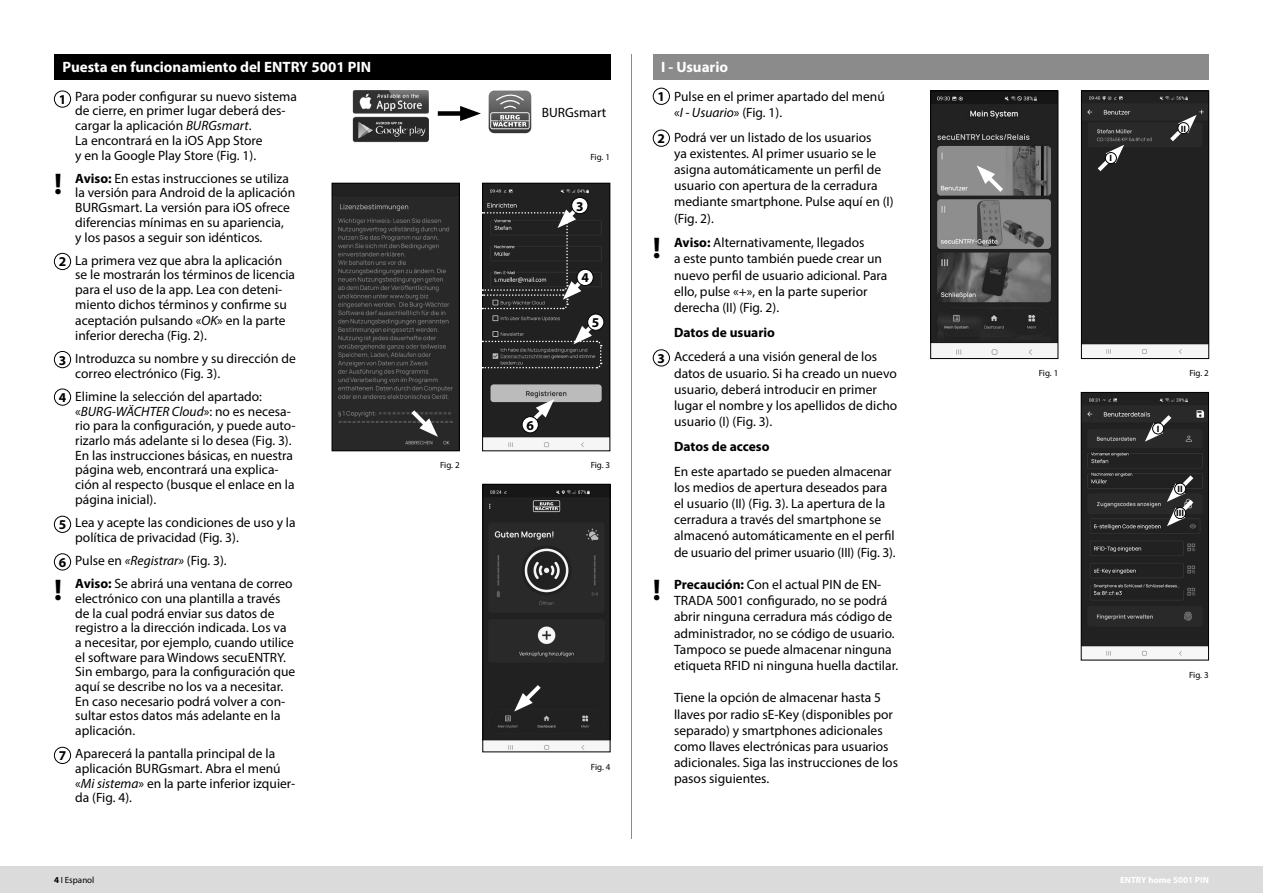
<style>
.page{position:relative;width:1263px;height:893px;background:#fff}
.page>*{position:absolute;margin:0;border:0;box-sizing:border-box;transform-origin:0 0}
.t1{font:700 30px "Myriad Pro";color:#000}
.t2{font:700 15px "Myriad Pro";color:#fff}
.t3{font:13.5px/14.7px "Myriad Pro";color:#000}
.t4{font:700 13.5px "Myriad Pro";color:#000}
.t5{font:700 9.15px "Myriad Pro";color:#000}
.t6{font:9px "Myriad Pro";color:#000}
.t7{font:700 9px "Myriad Pro";color:#fff}
.s1{font-style:italic}
.s2{font-weight:700}
</style>
<div class="page">
<div style="left:0;top:866px;width:1263px;height:27px;background:#dbdbdb"></div>
<hr style="left:631px;top:54px;width:1px;height:785px;background:#8b8b8b">
<div style="left:54px;top:54px;width:556px;height:26px;background:#000"></div>
<img style="left:334px;top:185px;width:124px;height:264px">
<div style="left:332px;top:183px;width:128px;height:268px;border:1px solid #000"></div>
<img style="left:484px;top:185px;width:124px;height:263px">
<div style="left:482px;top:183px;width:128px;height:268px;border:1px solid #000"></div>
<img style="left:484px;top:486px;width:124px;height:264px">
<div style="left:482px;top:484px;width:128px;height:268px;border:1px solid #000"></div>
<svg style="left:407px;top:406px;width:31px;height:31px"></svg>
<svg style="left:514px;top:681px;width:31px;height:30px"></svg>
<svg style="left:524px;top:399px;width:30px;height:31px"></svg>
<div style="left:54px;top:91px;width:17px;height:17px;border:1px solid #000;border-radius:50%"></div>
<div style="left:54px;top:253px;width:17px;height:17px;border:1px solid #000;border-radius:50%"></div>
<div style="left:54px;top:351px;width:17px;height:17px;border:1px solid #000;border-radius:50%"></div>
<div style="left:54px;top:389px;width:17px;height:17px;border:1px solid #000;border-radius:50%"></div>
<div style="left:54px;top:516px;width:17px;height:17px;border:1px solid #000;border-radius:50%"></div>
<div style="left:54px;top:553px;width:17px;height:17px;border:1px solid #000;border-radius:50%"></div>
<div style="left:54px;top:747px;width:17px;height:17px;border:1px solid #000;border-radius:50%"></div>
<div style="left:522px;top:417px;width:16px;height:16px;background:#fff;border-radius:50%"></div>
<div style="left:522px;top:416px;width:17px;height:17px;border:1px solid #000;border-radius:50%"></div>
<svg style="left:482px;top:197px;width:122px;height:172px;background:#343434"></svg>
<img style="left:932px;top:93px;width:124px;height:264px">
<div style="left:930px;top:91px;width:128px;height:268px;border:1px solid #000"></div>
<svg style="left:976px;top:165px;width:31px;height:31px"></svg>
<div style="left:653px;top:88px;width:17px;height:17px;border:1px solid #000;border-radius:50%"></div>
<div style="left:653px;top:130px;width:17px;height:17px;border:1px solid #000;border-radius:50%"></div>
<div style="left:653px;top:349px;width:17px;height:17px;border:1px solid #000;border-radius:50%"></div>
<div style="left:1083px;top:93px;width:124px;height:262px;background:#212121"></div>
<div style="left:1081px;top:91px;width:128px;height:268px;border:1px solid #000"></div>
<img style="left:1083px;top:394px;width:124px;height:262px">
<div style="left:1081px;top:392px;width:128px;height:268px;border:1px solid #000"></div>
<svg style="left:1167px;top:471px;width:30px;height:55px"></svg>
<svg style="left:1145px;top:411px;width:30px;height:31px"></svg>
<svg style="left:1093px;top:145px;width:31px;height:30px"></svg>
<svg style="left:1166px;top:115px;width:31px;height:30px"></svg>
<div style="left:1174px;top:483px;width:12px;height:11px;background:#fff;border-radius:50%"></div>
<div style="left:1174px;top:483px;width:12px;height:11px;border:1px solid #000;border-radius:50%"></div>
<div style="left:1174px;top:507px;width:12px;height:12px;background:#fff;border-radius:50%"></div>
<div style="left:1174px;top:507px;width:12px;height:12px;border:1px solid #000;border-radius:50%"></div>
<div style="left:1152px;top:423px;width:12px;height:11px;background:#fff;border-radius:50%"></div>
<div style="left:1152px;top:423px;width:12px;height:11px;border:1px solid #000;border-radius:50%"></div>
<div style="left:1105px;top:153px;width:11px;height:11px;background:#fff;border-radius:50%"></div>
<div style="left:1105px;top:152px;width:12px;height:12px;border:1px solid #000;border-radius:50%"></div>
<div style="left:1178px;top:123px;width:11px;height:11px;background:#fff;border-radius:50%"></div>
<div style="left:1177px;top:122px;width:12px;height:12px;border:1px solid #000;border-radius:50%"></div>
<div style="left:653px;top:54px;width:555px;height:26px;background:#8b8b8b"></div>
<img style="left:353px;top:117px;width:76px;height:25px">
<img style="left:353px;top:91px;width:76px;height:22px">
<div style="left:438px;top:111px;width:30px;height:5px;background:#000"></div>
<svg style="left:460px;top:106px;width:21px;height:15px"></svg>
<svg style="left:489px;top:91px;width:42px;height:42px;background:#7b7b7b"></svg>
<p class="t2" style="left:63px;top:58px;width:310px">Puesta en funcionamiento del ENTRY 5001 PIN</p>
<p class="t3" style="left:75px;top:89px;width:223px">Para poder configurar su nuevo sistema de cierre, en primer lugar deberá des&shy;cargar la aplicación <span class="s1">BURGsmart</span>.<br>La encontrará en la iOS App Store<br>y en la Google Play Store (Fig. 1).</p>
<p class="t3" style="left:75px;top:171px;width:221px"><span class="s2">Aviso:</span> En estas instrucciones se utiliza la versión para Android de la aplicación BURGsmart. La versión para iOS ofrece diferencias mínimas en su apariencia,<br>y los pasos a seguir son idénticos.</p>
<p class="t3" style="left:75px;top:253px;width:221px">La primera vez que abra la aplicación se le mostrarán los términos de licencia para el uso de la app. Lea con deteni&shy;miento dichos términos y confirme su</p>
<p class="t3" style="left:75px;top:313px;width:212px">aceptación pulsando «<span class="s1">OK</span>» en la parte inferior derecha (Fig. 2).</p>
<p class="t3" style="left:75px;top:351px;width:222px">Introduzca su nombre y su dirección de correo electrónico (Fig. 3).</p>
<p class="t3" style="left:75px;top:389px;width:222px">Elimine la selección del apartado: «<span class="s1">BURG-WÄCHTER Cloud</span>»: no es necesa&shy;rio para la configuración, y puede auto&shy;rizarlo más adelante si lo desea (Fig. 3).<br>En las instrucciones básicas, en nuestra página web, encontrará una explica&shy;ción al respecto (busque el enlace en la página inicial).</p>
<p class="t3" style="left:75px;top:515px;width:222px">Lea y acepte las condiciones de uso y la política de privacidad (Fig. 3).</p>
<p class="t3" style="left:75px;top:548px;width:219px;line-height:23.2px">Pulse en <span class="s1">«Registrar»</span> (Fig. 3).<br><span class="s2">Aviso:</span> Se abrirá una ventana de correo</p>
<p class="t3" style="left:75px;top:591px;width:221px">electrónico con una plantilla a través de la cual podrá enviar sus datos de registro a la dirección indicada. Los va a necesitar, por ejemplo, cuando utilice el software para Windows secuENTRY.<br>Sin embargo, para la configuración que aquí se describe no los va a necesitar.<br>En caso necesario podrá volver a con&shy;sultar estos datos más adelante en la aplicación.</p>
<p class="t3" style="left:75px;top:746px;width:222px">Aparecerá la pantalla principal de la aplicación BURGsmart. Abra el menú «<span class="s1">Mi sistema</span>» en la parte inferior izquier&shy;da (Fig. 4).</p>
<p class="t4" style="left:59px;top:91px;width:9px">1</p>
<h1 class="t1" style="left:54px;top:164px;width:10px">!</h1>
<p class="t4" style="left:59px;top:253px;width:9px">2</p>
<p class="t4" style="left:59px;top:351px;width:9px">3</p>
<p class="t4" style="left:59px;top:389px;width:9px">4</p>
<p class="t4" style="left:59px;top:516px;width:9px">5</p>
<p class="t4" style="left:59px;top:553px;width:9px">6</p>
<h1 class="t1" style="left:54px;top:571px;width:10px">!</h1>
<p class="t4" style="left:59px;top:747px;width:9px">7</p>
<p class="t6" style="left:440px;top:460px;width:21px">Fig. 2</p>
<p class="t3" style="left:542px;top:105px;width:66px">BURGsmart</p>
<p class="t6" style="left:590px;top:152px;width:21px">Fig. 1</p>
<p class="t4" style="left:576px;top:197px;width:9px">3</p>
<p class="t4" style="left:581px;top:269px;width:9px">4</p>
<p class="t4" style="left:592px;top:314px;width:9px">5</p>
<p class="t4" style="left:526px;top:416px;width:9px">6</p>
<p class="t6" style="left:591px;top:460px;width:21px">Fig. 3</p>
<p class="t6" style="left:591px;top:761px;width:21px">Fig. 4</p>
<p class="t2" style="left:661px;top:58px;width:68px">I - Usuario</p>
<p class="t4" style="left:657px;top:88px;width:9px">1</p>
<p class="t4" style="left:657px;top:130px;width:9px">2</p>
<h1 class="t1" style="left:653px;top:228px;width:10px">!</h1>
<p class="t4" style="left:657px;top:350px;width:9px">3</p>
<h1 class="t1" style="left:653px;top:570px;width:10px">!</h1>
<p class="t3" style="left:674px;top:88px;width:212px;line-height:16.2px">Pulse en el primer apartado del menú «<span class="s1">I - Usuario</span>» (Fig. 1).</p>
<p class="t3" style="left:674px;top:129px;width:221px;line-height:16.2px">Podrá ver un listado de los usuarios<br>ya existentes. Al primer usuario se le asigna automáticamente un perfil de usuario con apertura de la cerradura mediante smartphone. Pulse aquí en (I) (Fig. 2).</p>
<p class="t3" style="left:674px;top:234px;width:215px;line-height:16.2px"><span class="s2">Aviso:</span> Alternativamente, llegados<br>a este punto también puede crear un nuevo perfil de usuario adicional. Para ello, pulse «+», en la parte superior derecha (II) (Fig. 2).</p>
<p class="t4" style="left:674px;top:323px;width:102px">Datos de usuario</p>
<p class="t3" style="left:674px;top:349px;width:225px;line-height:16.2px">Accederá a una visión general de los datos de usuario. Si ha creado un nuevo usuario, deberá introducir en primer lugar el nombre y los apellidos de dicho usuario (I) (Fig. 3).</p>
<p class="t4" style="left:674px;top:438px;width:97px">Datos de acceso</p>
<p class="t3" style="left:674px;top:463px;width:223px;line-height:16.2px">En este apartado se pueden almacenar los medios de apertura deseados para el usuario (II) (Fig. 3). La apertura de la cerradura a través del smartphone se almacenó automáticamente en el perfil de usuario del primer usuario (III) (Fig. 3).</p>
<p class="t3" style="left:674px;top:576px;width:226px;line-height:16.2px"><span class="s2">Precaución:</span> Con el actual PIN de EN-TRADA 5001 configurado, no se podrá abrir ninguna cerradura más código de administrador, no se código de usuario.<br>Tampoco se puede almacenar ninguna etiqueta RFID ni ninguna huella dactilar.</p>
<p class="t3" style="left:674px;top:690px;width:225px;line-height:16.2px">Tiene la opción de almacenar hasta 5 llaves por radio sE-Key (disponibles por separado) y smartphones adicionales como llaves electrónicas para usuarios adicionales. Siga las instrucciones de los pasos siguientes.</p>
<p class="t5" style="left:1109px;top:152px;width:4px">I</p>
<p class="t5" style="left:1181px;top:122px;width:7px">II</p>
<p class="t6" style="left:1039px;top:368px;width:21px">Fig. 1</p>
<p class="t5" style="left:1157px;top:423px;width:4px">I</p>
<p class="t6" style="left:1189px;top:368px;width:21px">Fig. 2</p>
<p class="t5" style="left:1177px;top:483px;width:7px">II</p>
<p class="t5" style="left:1176px;top:507px;width:9px">III</p>
<p class="t6" style="left:1189px;top:669px;width:21px">Fig. 3</p>
<p class="t6" style="left:54px;top:874px;width:42px"><span class="s2">4</span> I Espanol</p>
<p class="t7" style="left:1120px;top:874px;width:90px">ENTRY home 5001 PIN</p>
</div>
